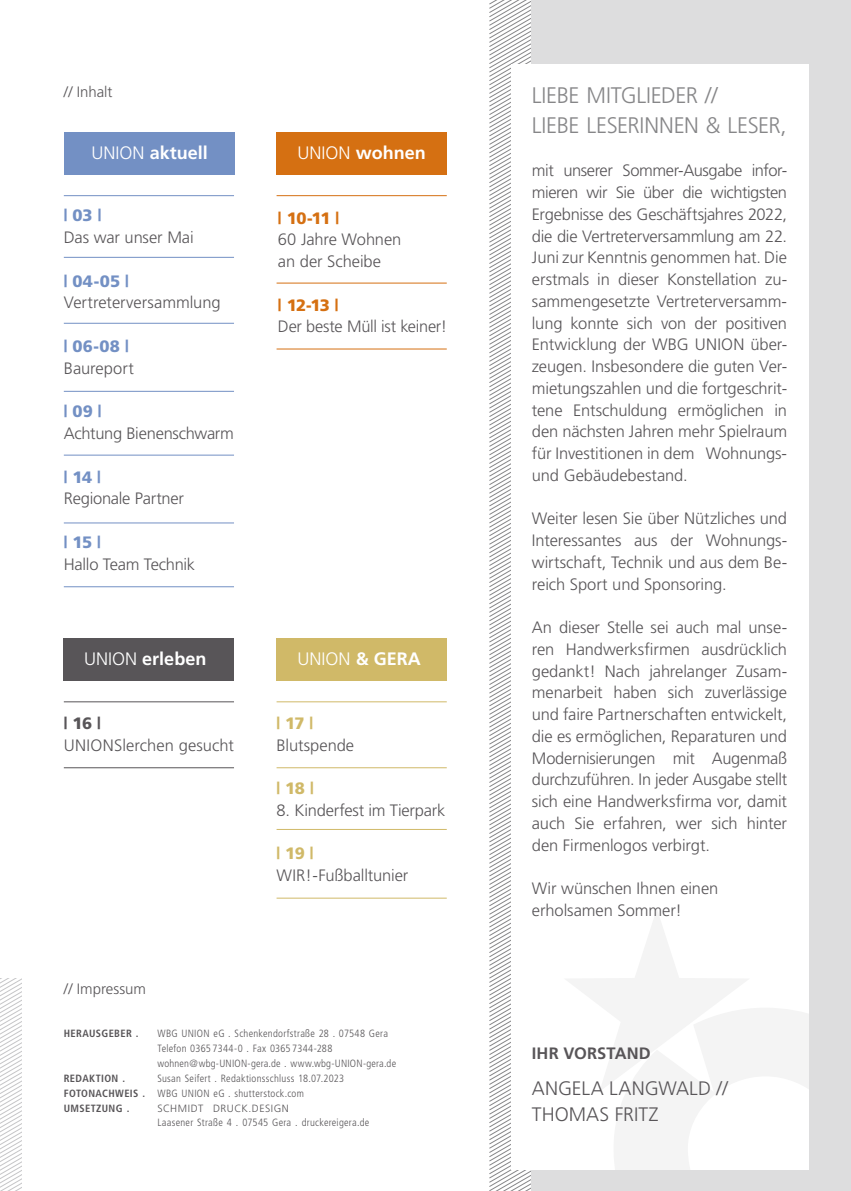
<style>
.page{position:relative;width:851px;height:1191px;background:#fff}
.page>*{position:absolute;margin:0;border:0;box-sizing:border-box;transform-origin:0 0}
.t1{font:300 22.5px/30px "Frutiger";letter-spacing:-.02em;color:#868688}
.t2{font:300 19.5px "Frutiger";letter-spacing:-.005em;color:#585558}
.t3{font:700 18px "Frutiger";color:#fff}
.t4{font:300 18px "Frutiger";color:#fff}
.t5{font:300 16.5px/21.8px "Frutiger";letter-spacing:-.005em;color:#585558;text-align:justify}
.t6{font:900 16.5px "Frutiger";letter-spacing:.005em;color:#7390c4}
.t7{font:900 16.5px "Frutiger";letter-spacing:-.04em;color:#d57012}
.t8{font:900 16.5px "Frutiger";color:#d0b968}
.t9{font:700 16.5px "Frutiger";letter-spacing:.01em;color:#585558}
.t10{font:900 16.5px "Frutiger";color:#585558}
.t11{font:300 15px "Frutiger";color:#585558}
.t12{font:300 condensed 10.5px/15px "Frutiger";letter-spacing:.025em;color:#585558}
.t13{font:700 condensed 10.5px "Frutiger";letter-spacing:.035em;color:#585558}
.t14{font:300 10.5px "Frutiger";letter-spacing:.05em;color:#585558}
.s1{font-weight:300}
.s2{font-weight:700}
</style>
<div class="page">
<svg style="left:0;top:978px;width:21px;height:213px"></svg>
<div style="left:65px;top:132px;width:170px;height:42px;background:#7390c4"></div>
<hr style="left:64px;top:257px;width:170px;height:1px;background:#7390c4">
<hr style="left:64px;top:323px;width:170px;height:1px;background:#7390c4">
<hr style="left:64px;top:195px;width:170px;height:1px;background:#7390c4">
<div style="left:276px;top:132px;width:170px;height:42px;background:#d57012"></div>
<hr style="left:276px;top:283px;width:170px;height:1px;background:#d57012">
<hr style="left:276px;top:195px;width:170px;height:1px;background:#d57012">
<hr style="left:64px;top:391px;width:170px;height:1px;background:#7390c4">
<div style="left:64px;top:638px;width:170px;height:42px;background:#585558"></div>
<hr style="left:276px;top:767px;width:170px;height:1px;background:#d0b968">
<hr style="left:276px;top:701px;width:170px;height:1px;background:#d0b968">
<div style="left:276px;top:638px;width:170px;height:42px;background:#d0b968"></div>
<hr style="left:276px;top:829px;width:170px;height:1px;background:#d0b968">
<hr style="left:64px;top:455px;width:170px;height:1px;background:#7390c4">
<hr style="left:276px;top:349px;width:170px;height:1px;background:#d57012">
<hr style="left:276px;top:898px;width:170px;height:1px;background:#d0b968">
<hr style="left:64px;top:767px;width:170px;height:1px;background:#585558">
<hr style="left:64px;top:701px;width:170px;height:1px;background:#585558">
<div style="left:531px;top:0;width:319px;height:1191px;background:#ddddde"></div>
<svg style="left:489px;top:0;width:319px;height:1191px"></svg>
<hr style="left:64px;top:523px;width:170px;height:1px;background:#7390c4">
<hr style="left:64px;top:586px;width:170px;height:1px;background:#7390c4">
<p class="t11" style="left:64px;top:83px;width:50px">// Inhalt</p>
<p class="t3" style="left:92px;top:142px;width:118px"><span class="s1">UNION</span> aktuell</p>
<p class="t6" style="left:64px;top:206px;width:39px">| 03 |</p>
<p class="t5" style="left:64px;top:227px;width:131px">Das war unser Mai</p>
<p class="t6" style="left:64px;top:271px;width:66px">| 04-05 |</p>
<p class="t5" style="left:64px;top:292px;width:158px">Vertreterversammlung</p>
<p class="t6" style="left:64px;top:336px;width:66px">| 06-08 |</p>
<p class="t5" style="left:64px;top:357px;width:72px">Baureport</p>
<p class="t6" style="left:64px;top:401px;width:39px">| 09 |</p>
<p class="t5" style="left:64px;top:422px;width:172px">Achtung Bienenschwarm</p>
<p class="t6" style="left:64px;top:467px;width:39px">| 14 |</p>
<p class="t5" style="left:64px;top:487px;width:122px">Regionale Partner</p>
<p class="t6" style="left:64px;top:532px;width:39px">| 15 |</p>
<p class="t5" style="left:64px;top:553px;width:133px">Hallo Team Technik</p>
<p class="t3" style="left:84px;top:648px;width:124px"><span class="s1">UNION</span> erleben</p>
<p class="t10" style="left:64px;top:713px;width:39px">| 16 |</p>
<p class="t5" style="left:64px;top:734px;width:172px">UNIONSlerchen gesucht</p>
<p class="t11" style="left:64px;top:980px;width:84px">// Impressum</p>
<p class="t3" style="left:297px;top:142px;width:130px"><span class="s1">UNION</span> wohnen</p>
<p class="t7" style="left:278px;top:208px;width:63px">| 10-11 |</p>
<p class="t5" style="left:278px;top:229px;width:125px">60 Jahre Wohnen an der Scheibe</p>
<p class="t7" style="left:278px;top:295px;width:62px">| 12-13 |</p>
<p class="t5" style="left:278px;top:316px;width:171px">Der beste Müll ist keiner!</p>
<p class="t4" style="left:297px;top:649px;width:125px">UNION <span class="s2">&amp; GERA</span></p>
<p class="t8" style="left:276px;top:713px;width:38px">| 17 |</p>
<p class="t5" style="left:276px;top:734px;width:79px">Blutspende</p>
<p class="t8" style="left:276px;top:778px;width:39px">| 18 |</p>
<p class="t5" style="left:276px;top:799px;width:170px">8. Kinderfest im Tierpark</p>
<p class="t8" style="left:276px;top:843px;width:39px">| 19 |</p>
<p class="t5" style="left:276px;top:864px;width:133px">WIR!-Fußballtunier</p>
<p class="t13" style="left:64px;top:1027px;width:76px">HERAUSGEBER .</p>
<p class="t12" style="left:157px;top:1026px;width:240px">WBG UNION eG . Schenkendorfstraße 28 . 07548 Gera<br>Telefon 0365 7344-0 . Fax 0365 7344-288 wohnen@wbg-UNION-gera.de . www.wbg-UNION-gera.de</p>
<p class="t13" style="left:64px;top:1072px;width:44px">REDAKTION</p>
<p class="t13" style="left:122px;top:1072px;width:4px">.</p>
<p class="t12" style="left:64px;top:1071px;width:282px;text-indent:94px">Susan Seifert . Redaktionsschluss 18.07.2023<br><span class="s2">FOTONACHWEIS .</span> WBG UNION eG . shutterstock.com<br><span class="s2">UMSETZUNG</span></p>
<p class="t13" style="left:127px;top:1102px;width:4px">.</p>
<p class="t14" style="left:157px;top:1102px;width:71px">SCHMIDT Druc</p>
<p class="t14" style="left:241px;top:1102px;width:47px">k.Design</p>
<p class="t12" style="left:157px;top:1115px;width:213px">Laasener Straße 4 . 07545 Gera . druckereigera.de</p>
<h1 class="t1" style="left:531px;top:80px;width:187px">Liebe Mitgli eder // li ebe Leserinn</h1>
<h1 class="t1" style="left:673px;top:110px;width:114px">en &amp; Leser,</h1>
<p class="t5" style="left:531px;top:160px;width:257px">mit unserer Sommer-Ausgabe infor&shy;mieren wir Sie über die wichtigsten Ergebnisse des Geschäftsjahres 2022, die die Vertreterversammlung am 22.<br>Juni zur Kenntnis genommen hat. Die erstmals in dieser Konstellation zu&shy;sammengesetzte Vertreterversamm&shy;lung konnte sich von der positiven Entwicklung der WBG UNION über&shy;zeugen. Insbesondere die guten Ver&shy;mietungszahlen und die fortgeschrit&shy;tene Entschuldung ermöglichen in den nächsten Jahren mehr Spielraum für Investitionen in dem Wohnungs&shy;und Gebäudebestand.</p>
<p class="t5" style="left:531px;top:508px;width:257px">Weiter lesen Sie über Nützliches und Interessantes aus der Wohnungs&shy;wirtschaft, Technik und aus dem Be&shy;reich Sport und Sponsoring.</p>
<p class="t5" style="left:531px;top:616px;width:257px">An dieser Stelle sei auch mal unse&shy;ren Handwerksfirmen ausdrücklich gedankt! Nach jahrelanger Zusam&shy;menarbeit haben sich zuverlässige und faire Partnerschaften entwickelt, die es ermöglichen, Reparaturen und Modernisierungen mit Augenmaß durchzuführen. In jeder Ausgabe stellt sich eine Handwerksfirma vor, damit auch Sie erfahren, wer sich hinter den Firmenlogos verbirgt.</p>
<p class="t5" style="left:531px;top:877px;width:188px">Wir wünschen Ihnen einen erholsamen Sommer!</p>
<p class="t9" style="left:531px;top:1043px;width:120px">Ihr Vorstand</p>
<p class="t2" style="left:531px;top:1077px;width:141px">Angela Langwald</p>
<p class="t2" style="left:716px;top:1077px;width:13px">//</p>
<p class="t2" style="left:532px;top:1103px;width:24px">Thomas</p>
<p class="t2" style="left:614px;top:1103px;width:18px">Fritz</p>
</div>
